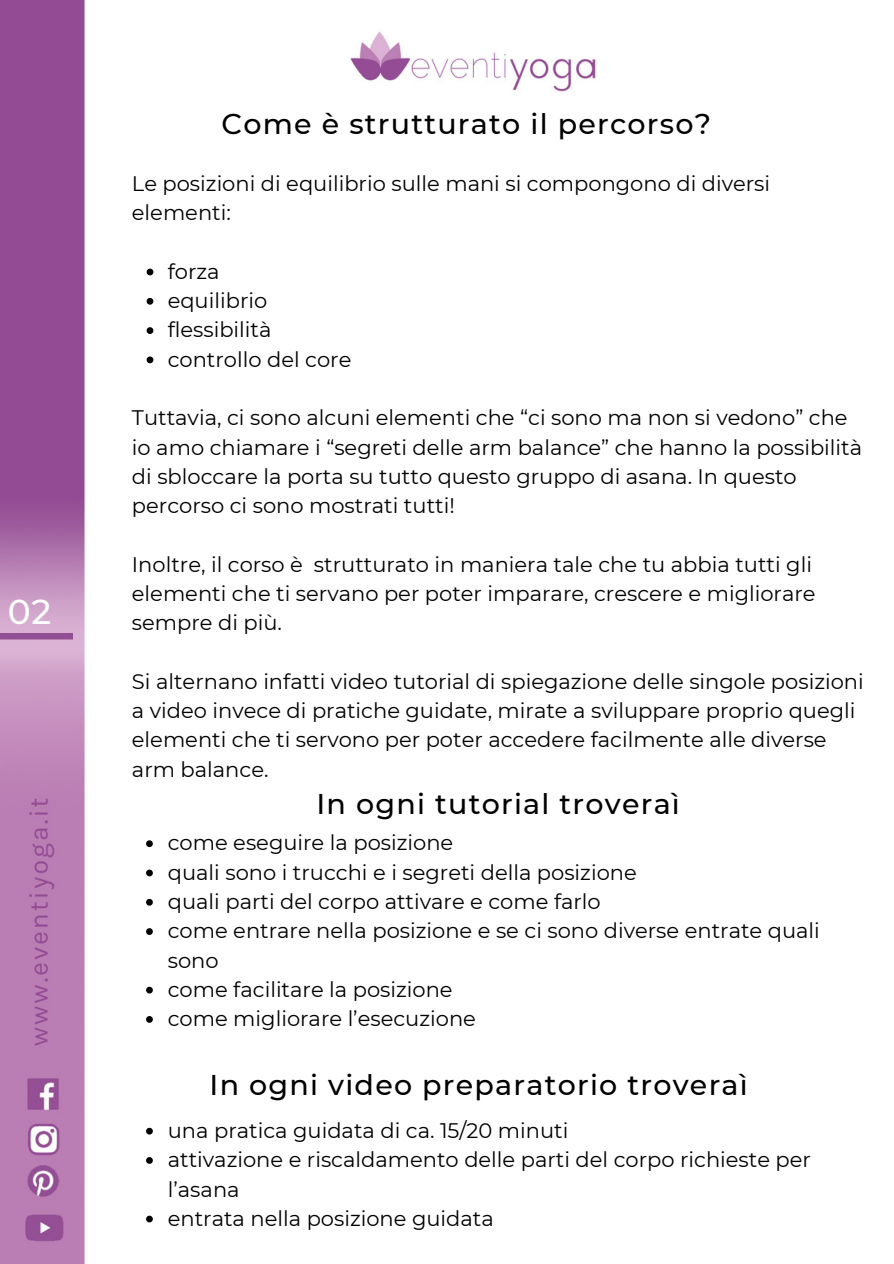
<style>
.page{position:relative;width:894px;height:1264px;background:#fff}
.page>*{position:absolute;margin:0;border:0;box-sizing:border-box;transform-origin:0 0}
.t1{font:500 34.5px "Montserrat";color:#fff}
.t2{font:500 28.5px "Montserrat";letter-spacing:.045em;color:#000}
.t3{font:21px/29.2px "Montserrat";color:#000}
</style>
<div class="page">
<img style="left:0;top:0;width:85px;height:1263px">
<img style="left:350px;top:32px;width:246px;height:60px">
<svg style="left:146px;top:268px;width:7px;height:7px"></svg>
<svg style="left:146px;top:298px;width:7px;height:7px"></svg>
<svg style="left:146px;top:327px;width:7px;height:7px"></svg>
<svg style="left:146px;top:356px;width:7px;height:7px"></svg>
<svg style="left:146px;top:840px;width:7px;height:7px"></svg>
<svg style="left:146px;top:869px;width:7px;height:7px"></svg>
<svg style="left:146px;top:898px;width:7px;height:7px"></svg>
<svg style="left:146px;top:928px;width:7px;height:6px"></svg>
<svg style="left:146px;top:986px;width:7px;height:7px"></svg>
<svg style="left:146px;top:1016px;width:7px;height:6px"></svg>
<svg style="left:146px;top:1127px;width:7px;height:7px"></svg>
<svg style="left:146px;top:1157px;width:7px;height:6px"></svg>
<svg style="left:146px;top:1215px;width:7px;height:7px"></svg>
<h1 class="t1" style="left:8px;top:590px;width:45px">02</h1>
<h2 class="t2" style="left:221px;top:106px;width:491px">Come è strutturato il percorso?</h2>
<p class="t3" style="left:132px;top:169px;width:639px">Le posizioni di equilibrio sulle mani si compongono di diversi elementi:</p>
<p class="t3" style="left:168px;top:256px;width:185px">forza<br>equilibrio flessibilità controllo del core</p>
<p class="t3" style="left:132px;top:403px;width:731px">Tuttavia, ci sono alcuni elementi che “ci sono ma non si vedono” che io amo chiamare i “segreti delle arm balance” che hanno la possibilità di sbloccare la porta su tutto questo gruppo di asana. In questo percorso ci sono mostrati tutti!</p>
<p class="t3" style="left:132px;top:549px;width:685px">Inoltre, il corso è strutturato in maniera tale che tu abbia tutti gli elementi che ti servano per poter imparare, crescere e migliorare sempre di più.</p>
<p class="t3" style="left:132px;top:666px;width:733px">Si alternano infatti video tutorial di spiegazione delle singole posizioni a video invece di pratiche guidate, mirate a sviluppare proprio quegli elementi che ti servono per poter accedere facilmente alle diverse arm balance.</p>
<h2 class="t2" style="left:316px;top:786px;width:365px">In ogni tutorial troveraì</h2>
<p class="t3" style="left:168px;top:828px;width:653px">come eseguire la posizione<br>quali sono i trucchi e i segreti della posizione<br>quali parti del corpo attivare e come farlo<br>come entrare nella posizione e se ci sono diverse entrate quali sono<br>come facilitare la posizione<br>come migliorare l’esecuzione</p>
<h2 class="t2" style="left:209px;top:1066px;width:539px">In ogni video preparatorio troveraì</h2>
<p class="t3" style="left:168px;top:1115px;width:644px">una pratica guidata di ca. 15/20 minuti<br>attivazione e riscaldamento delle parti del corpo richieste per l’asana<br>entrata nella posizione guidata</p>
</div>
